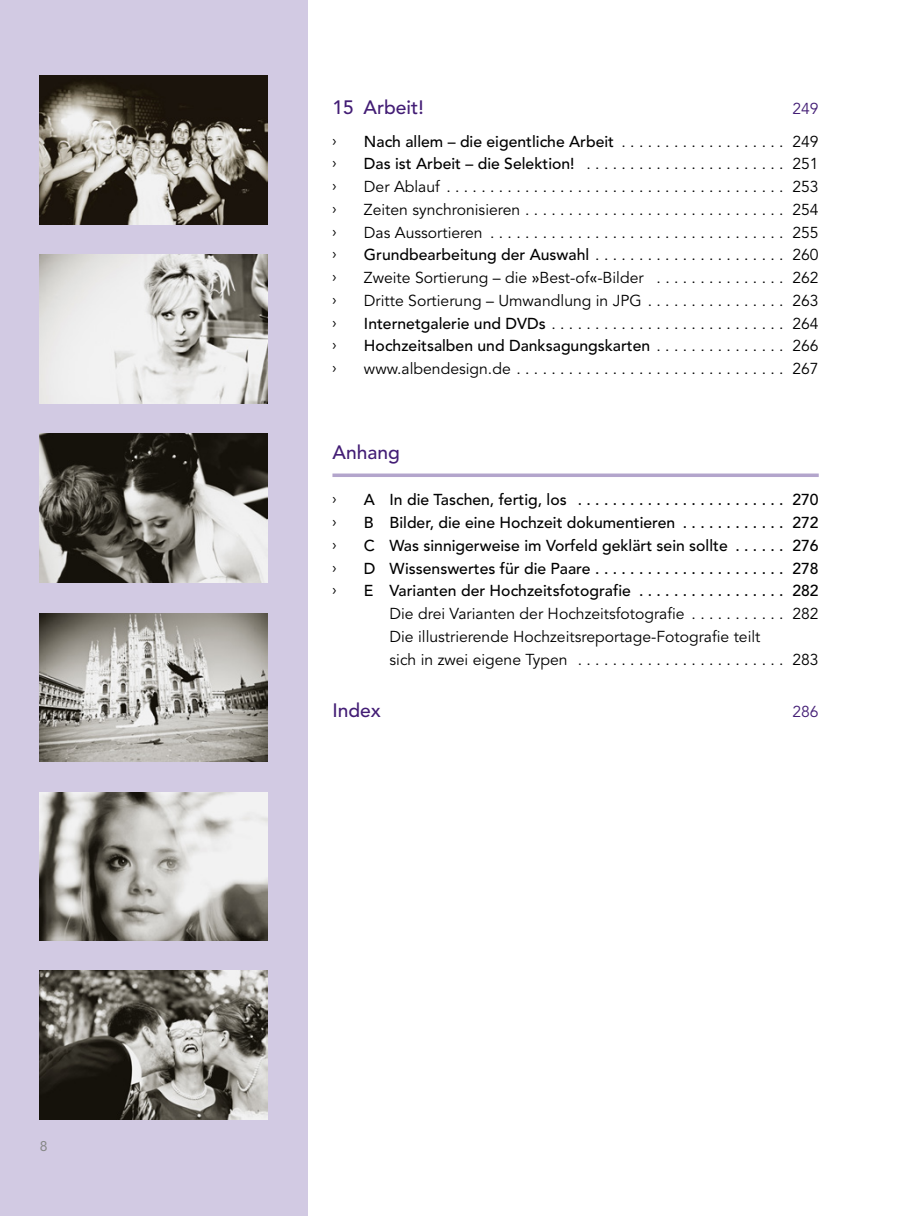
<style>
.page{position:relative;width:918px;height:1216px;background:#fff}
.page>*{position:absolute;margin:0;border:0;box-sizing:border-box;transform-origin:0 0}
.t1{font:500 19.25px "Avenir LT Pro";color:#431d75}
.t2{font:15.75px/22.8px "Avenir LT Pro";color:#000}
.t3{font:500 15.75px "Avenir LT Pro";color:#000}
.t4{font:15.75px "Myriad Pro";color:#000}
.t5{font:15.75px "Avenir LT Pro";color:#431d75}
.t6{font:14px "Avenir LT Pro";color:#868786}
.s1{font-weight:400}
.s2{font-weight:500}
</style>
<div class="page">
<div style="left:0;top:1px;width:308px;height:1214px;background:#d2cae3"></div>
<svg style="left:332px;top:473px;width:487px;height:4px;background:#bcb0d2"></svg>
<img style="left:40px;top:613px;width:228px;height:148px">
<img style="left:40px;top:76px;width:228px;height:148px">
<img style="left:40px;top:434px;width:228px;height:148px">
<img style="left:40px;top:255px;width:228px;height:148px">
<img style="left:40px;top:970px;width:228px;height:149px">
<img style="left:40px;top:792px;width:228px;height:148px">
<p class="t6" style="left:40px;top:1137px;width:9px">8</p>
<p class="t1" style="left:332px;top:96px;width:93px">15 Arbeit!</p>
<p class="t5" style="left:792px;top:99px;width:28px">249</p>
<p class="t4" style="left:332px;top:131px;width:6px">›</p>
<p class="t3" style="left:364px;top:132px;width:456px">Nach allem – die eigentliche Arbeit <span class="s1">. . . . . . . . . . . . . . . . . . . 249</span></p>
<p class="t4" style="left:332px;top:154px;width:6px">›</p>
<p class="t3" style="left:364px;top:154px;width:456px">Das ist Arbeit – die Selektion! <span class="s1">. . . . . . . . . . . . . . . . . . . . . . . 251</span></p>
<p class="t4" style="left:332px;top:177px;width:6px">›</p>
<p class="t2" style="left:364px;top:175px;width:456px">Der Ablauf ....................................... 253</p>
<p class="t4" style="left:332px;top:200px;width:6px">›</p>
<p class="t2" style="left:364px;top:198px;width:456px">Zeiten synchronisieren .............................. 254</p>
<p class="t4" style="left:332px;top:222px;width:6px">›</p>
<p class="t2" style="left:364px;top:221px;width:456px">Das Aussortieren .................................. 255</p>
<p class="t4" style="left:332px;top:245px;width:6px">›</p>
<p class="t3" style="left:364px;top:245px;width:456px">Grundbearbeitung der Auswahl <span class="s1">. . . . . . . . . . . . . . . . . . . . . . 260</span></p>
<p class="t4" style="left:332px;top:268px;width:6px">›</p>
<p class="t2" style="left:364px;top:266px;width:456px">Zweite Sortierung – die <span class="s2">»</span>Best-of<span class="s2">«</span>-Bilder . . . . . . . . . . . . . . . 262</p>
<p class="t4" style="left:332px;top:291px;width:6px">›</p>
<p class="t2" style="left:364px;top:289px;width:456px">Dritte Sortierung – Umwandlung in JPG . . . . . . . . . . . . . . . . 263</p>
<p class="t4" style="left:332px;top:313px;width:6px">›</p>
<p class="t2" style="left:364px;top:312px;width:456px"><span class="s2">Internetgalerie und DVDs</span> ........................... 264</p>
<p class="t4" style="left:332px;top:336px;width:6px">›</p>
<p class="t3" style="left:364px;top:336px;width:456px">Hochzeitsalben und Danksagungskarten <span class="s1">. . . . . . . . . . . . . . . 266</span></p>
<p class="t4" style="left:332px;top:359px;width:6px">›</p>
<p class="t2" style="left:364px;top:357px;width:456px">www.albendesign.de ............................... 267</p>
<p class="t1" style="left:332px;top:440px;width:69px">Anhang</p>
<p class="t4" style="left:332px;top:490px;width:6px">›</p>
<p class="t3" style="left:364px;top:490px;width:456px">A In die Taschen, fertig, los ........................ 270</p>
<p class="t4" style="left:332px;top:513px;width:6px">›</p>
<p class="t3" style="left:364px;top:513px;width:456px">B Bilder, die eine Hochzeit dokumentieren . . . . . . . . . . . . 272</p>
<p class="t4" style="left:332px;top:536px;width:6px">›</p>
<p class="t3" style="left:364px;top:536px;width:456px">C Was sinnigerweise im Vorfeld geklärt sein sollte . . . . . . 276</p>
<p class="t4" style="left:332px;top:558px;width:6px">›</p>
<p class="t3" style="left:364px;top:559px;width:456px">D Wissenswertes für die Paare . . . . . . . . . . . . . . . . . . . . . . 278</p>
<p class="t4" style="left:332px;top:581px;width:6px">›</p>
<p class="t3" style="left:364px;top:581px;width:456px">E Varianten der Hochzeitsfotografie . . . . . . . . . . . . . . . . . 282</p>
<p class="t2" style="left:389px;top:602px;width:431px">Die drei Varianten der Hochzeitsfotografie . . . . . . . . . . . 282<br>Die illustrierende Hochzeitsreportage-Fotografie teilt<br>sich in zwei eigene Typen ........................ 283</p>
<p class="t1" style="left:332px;top:699px;width:50px">Index</p>
<p class="t5" style="left:792px;top:702px;width:28px">286</p>
</div>
